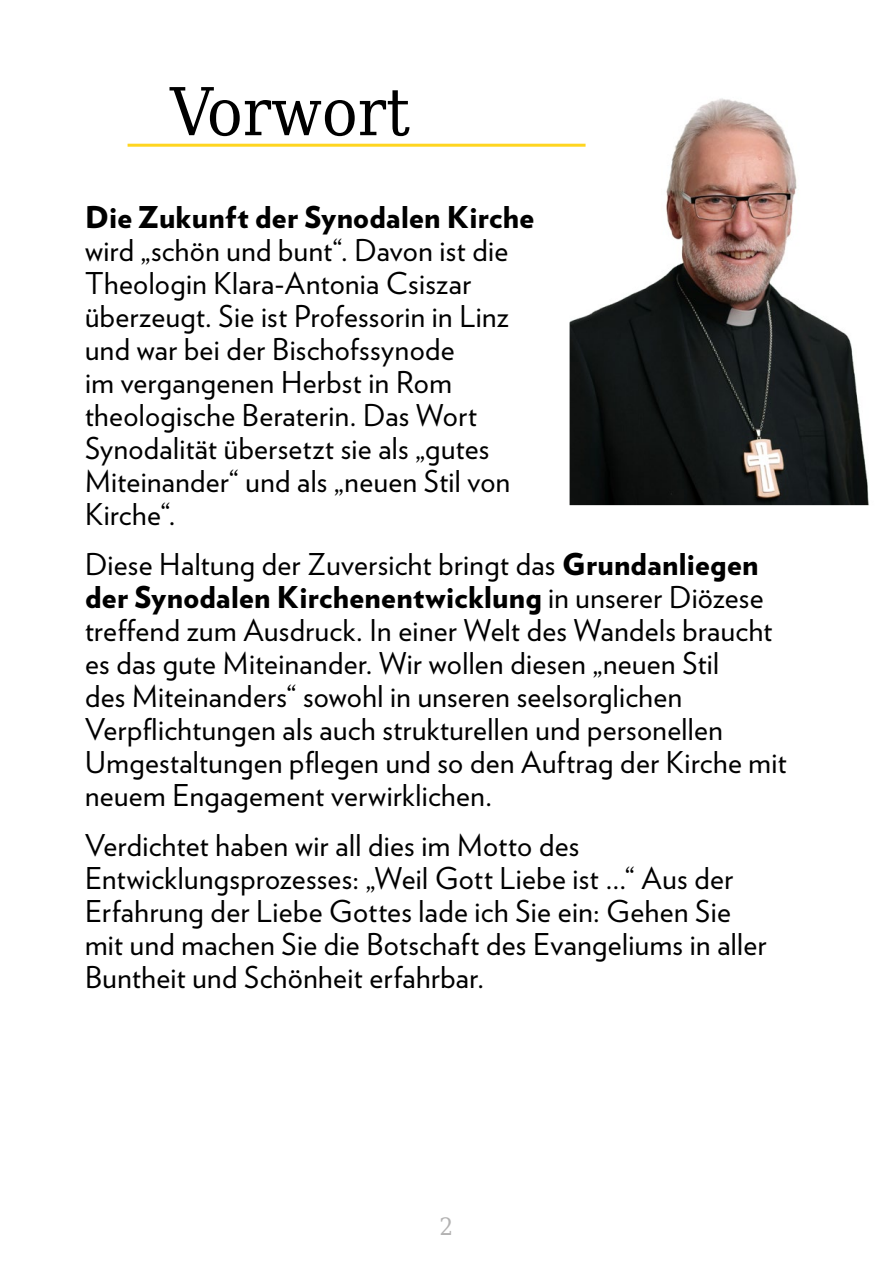
<style>
.page{position:relative;width:893px;height:1263px;background:#fff}
.page>*{position:absolute;margin:0;border:0;box-sizing:border-box;transform-origin:0 0}
.t1{font:66px "DejaVu Serif Condensed";color:#000}
.t2{font:30px/33px "Verlag";letter-spacing:.01em;color:#000}
.t3{font:900 30px "Verlag";letter-spacing:.01em;color:#000}
.t4{font:24px "DejaVu Serif Condensed";color:#b3b2b2}
.s1{font-weight:900}
</style>
<div class="page">
<hr style="left:128px;top:144px;width:458px;height:3px;background:#ffd520">
<img style="left:570px;top:98px;width:299px;height:407px">
<h1 class="t1" style="left:170px;top:62px;width:241px">Vorwort</h1>
<p class="t3" style="left:85px;top:192px;width:451px">Die Zukunft der Synodalen Kirche</p>
<p class="t2" style="left:85px;top:232px;width:427px">wird „schön und bunt“. Davon ist die<br>Theologin Klara-Antonia Csiszar überzeugt. Sie ist Professorin in Linz und war bei der Bischofssynode<br>im vergangenen Herbst in Rom theologische Beraterin. Das Wort<br>Synodalität übersetzt sie als „gutes<br>Miteinander“ und als „neuen Stil von<br>Kirche“.</p>
<p class="t2" style="left:85px;top:546px;width:703px">Diese Haltung der Zuversicht bringt das <span class="s1">Grundanliegen der Synodalen Kirchenentwicklung</span> in unserer Diözese treffend zum Ausdruck. In einer Welt des Wandels braucht es das gute Miteinander. Wir wollen diesen „neuen Stil<br>des Miteinanders“ sowohl in unseren seelsorglichen Verpflichtungen als auch strukturellen und personellen Umgestaltungen pflegen und so den Auftrag der Kirche mit neuem Engagement verwirklichen.</p>
<p class="t2" style="left:85px;top:827px;width:683px">Verdichtet haben wir all dies im Motto des Entwicklungsprozesses: „Weil Gott Liebe ist …“ Aus der Erfahrung der Liebe Gottes lade ich Sie ein: Gehen Sie mit und machen Sie die Botschaft des Evangeliums in aller Buntheit und Schönheit erfahrbar.</p>
<p class="t4" style="left:440px;top:1208px;width:15px">2</p>
</div>
